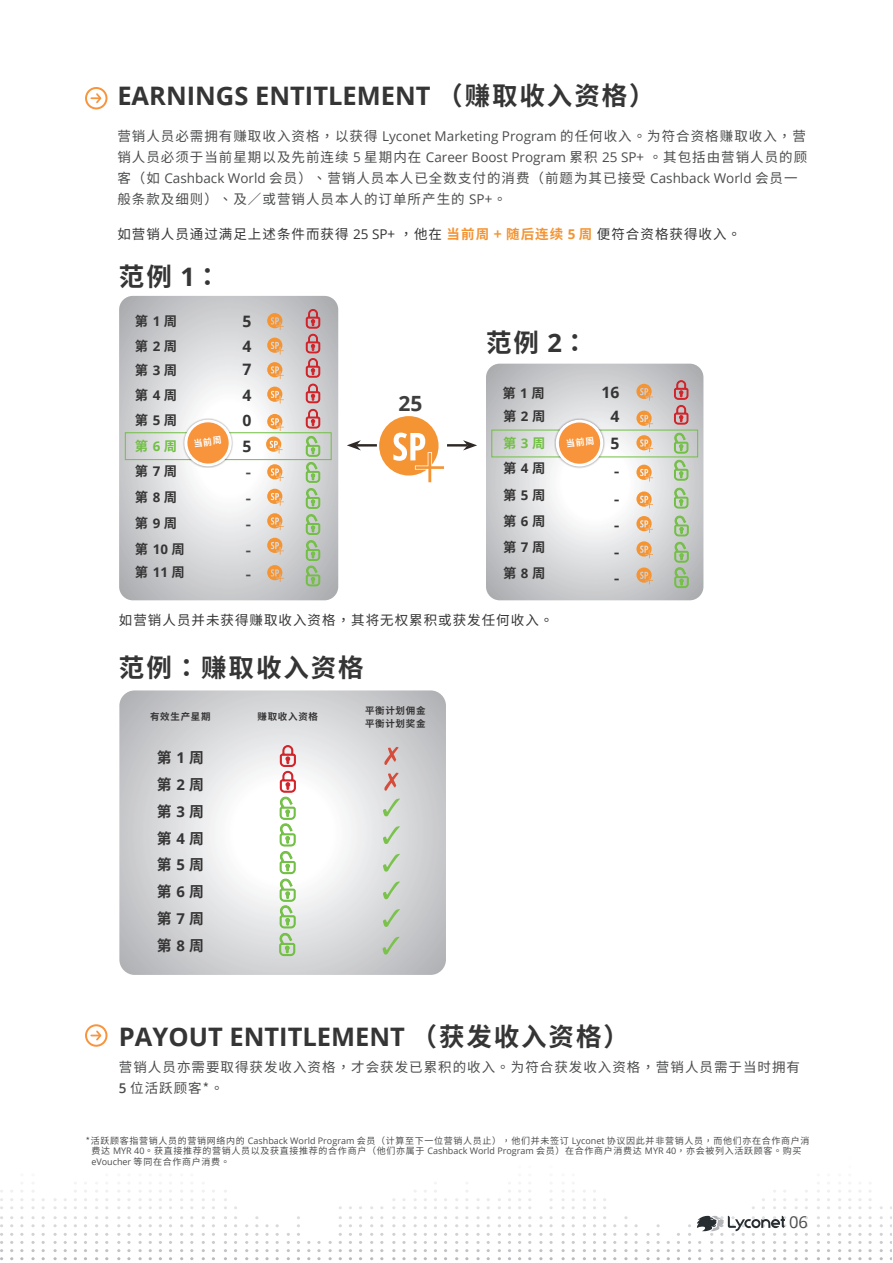
<style>
.page{position:relative;width:893px;height:1263px;background:#fff}
.page>*{position:absolute;margin:0;border:0;box-sizing:border-box;transform-origin:0 0}
.t1{font:700 25.5px "Open Sans";color:#363536}
.t2{font:700 25.5px "Noto Sans SC";letter-spacing:.075em;color:#363536}
.t3{font:700 21px "Open Sans";color:#3e3e3f}
.t4{font:16.5px "Open Sans";color:#4b4c4d}
.t5{font:700 15.75px "Open Sans";color:#363536}
.t6{font:700 15.75px "Noto Sans SC";color:#4b4c4d}
.t7{font:700 15.75px "Noto Sans SC";color:#363536}
.t8{font:700 14.85px "Noto Sans SC";color:#363536}
.t9{font:13.5px/21px "Noto Sans SC";letter-spacing:.075em;color:#4b4c4d}
.t10{font:13.5px "Noto Sans SC";letter-spacing:.075em;color:#363536}
.t11{font:700 13.35px "Noto Sans SC";color:#363536}
.t12{font:700 13.35px "Noto Sans SC";color:#71bf44}
.t13{font:700 9.45px "Noto Sans SC";letter-spacing:.075em;color:#363536}
.t14{font:9px/10.8px "Noto Sans SC";letter-spacing:.075em;color:#4b4c4d}
.s1{font-family:"Noto Sans SC"}
.s2{font-family:"Noto Sans HK"}
.s3{font-family:"Open Sans"}
.s4{font-weight:700;color:#f39433}
.s5{font-family:"Open Sans";font-weight:700;color:#f39433}
.s6{font-family:"Open Sans";font-weight:600}
</style>
<div class="page">
<svg style="left:307px;top:1257px;width:161px;height:3px"></svg>
<svg style="left:119px;top:690px;width:327px;height:285px"></svg>
<svg style="left:383px;top:798px;width:17px;height:18px"></svg>
<svg style="left:383px;top:826px;width:17px;height:18px"></svg>
<svg style="left:383px;top:854px;width:17px;height:18px"></svg>
<svg style="left:383px;top:881px;width:17px;height:18px"></svg>
<svg style="left:383px;top:909px;width:17px;height:18px"></svg>
<svg style="left:384px;top:747px;width:15px;height:18px"></svg>
<svg style="left:383px;top:937px;width:16px;height:17px"></svg>
<svg style="left:279px;top:745px;width:17px;height:211px"></svg>
<svg style="left:384px;top:772px;width:15px;height:19px"></svg>
<svg style="left:119px;top:296px;width:219px;height:304px"></svg>
<div style="left:125px;top:432px;width:207px;height:28px;border:1px solid #71bf44"></div>
<svg style="left:306px;top:309px;width:14px;height:94px"></svg>
<div style="left:183px;top:418px;width:51px;height:50px;background:#231f20;opacity:.3"></div>
<svg style="left:306px;top:409px;width:14px;height:20px"></svg>
<svg style="left:306px;top:436px;width:14px;height:150px"></svg>
<svg style="left:267px;top:414px;width:17px;height:17px"></svg>
<svg style="left:267px;top:387px;width:17px;height:16px"></svg>
<svg style="left:267px;top:362px;width:17px;height:17px"></svg>
<svg style="left:267px;top:338px;width:17px;height:16px"></svg>
<svg style="left:267px;top:313px;width:17px;height:17px"></svg>
<svg style="left:267px;top:565px;width:17px;height:17px"></svg>
<svg style="left:267px;top:538px;width:17px;height:17px"></svg>
<svg style="left:267px;top:513px;width:17px;height:17px"></svg>
<svg style="left:267px;top:489px;width:17px;height:17px"></svg>
<svg style="left:267px;top:464px;width:17px;height:17px"></svg>
<svg style="left:486px;top:364px;width:217px;height:236px"></svg>
<svg style="left:674px;top:433px;width:15px;height:21px"></svg>
<svg style="left:674px;top:460px;width:15px;height:21px"></svg>
<svg style="left:674px;top:487px;width:15px;height:22px"></svg>
<svg style="left:674px;top:380px;width:15px;height:45px"></svg>
<svg style="left:674px;top:515px;width:15px;height:73px"></svg>
<div style="left:491px;top:430px;width:207px;height:27px;border:1px solid #71bf44"></div>
<div style="left:554px;top:418px;width:51px;height:50px;background:#231f20;opacity:.3"></div>
<svg style="left:636px;top:567px;width:17px;height:17px"></svg>
<svg style="left:636px;top:541px;width:17px;height:17px"></svg>
<svg style="left:636px;top:516px;width:17px;height:17px"></svg>
<svg style="left:636px;top:491px;width:17px;height:17px"></svg>
<svg style="left:636px;top:465px;width:17px;height:17px"></svg>
<svg style="left:636px;top:435px;width:17px;height:17px"></svg>
<svg style="left:636px;top:411px;width:17px;height:16px"></svg>
<svg style="left:636px;top:384px;width:17px;height:17px"></svg>
<hr style="left:356px;top:444px;width:21px;height:2px;background:#2d2825">
<svg style="left:347px;top:440px;width:14px;height:10px"></svg>
<hr style="left:447px;top:444px;width:21px;height:2px;background:#2d2825">
<svg style="left:463px;top:440px;width:14px;height:10px"></svg>
<svg style="left:379px;top:416px;width:65px;height:66px"></svg>
<div style="left:85px;top:87px;width:22px;height:22px;border:2px solid #f7943c;border-radius:50%"></div>
<svg style="left:91px;top:93px;width:12px;height:12px"></svg>
<div style="left:85px;top:1024px;width:22px;height:23px;border:2px solid #f7943c;border-radius:50%"></div>
<svg style="left:91px;top:1029px;width:12px;height:13px"></svg>
<svg style="left:266px;top:437px;width:17px;height:16px"></svg>
<svg style="left:697px;top:1216px;width:88px;height:15px"></svg>
<svg style="left:184px;top:419px;width:48px;height:48px"></svg>
<svg style="left:555px;top:419px;width:49px;height:48px"></svg>
<p class="t1" style="left:117px;top:78px;width:539px">EARNINGS ENTITLEMENT <span class="s1">（赚取收入资格）</span></p>
<p class="t9" style="left:117px;top:126px;width:691px">营销人员必需拥有赚取收入资格<span class="s2">，</span>以获得 <span class="s3">Lyconet Marketing Program</span> 的任何收入<span class="s2">。</span>为符合资格赚取收入<span class="s2">，</span>营销人员必须于当前星期以及先前连续 <span class="s3">5</span> 星期内在 <span class="s3">Career Boost Program</span> 累积 <span class="s3">25 SP</span>+ <span class="s2">。</span>其包括由营销人员的顾客（如 <span class="s3">Cashback World</span> 会员）<span class="s2">、</span>营销人员本人已全数支付的消费（前题为其已接受 <span class="s3">Cashback World</span> 会员一般条款及细则）<span class="s2">、</span>及／或营销人员本人的订单所产生的 <span class="s3">SP</span>+<span class="s2">。</span></p>
<p class="t10" style="left:117px;top:226px;width:625px">如营销人员通过满足上述条件而获得 <span class="s3">25 SP</span>+ <span class="s2">，</span>他在<span class="s4">当前周 + 随后连续</span> <span class="s5">5</span> <span class="s4">周</span>便符合资格获得收入<span class="s2">。</span></p>
<p class="t2" style="left:119px;top:262px;width:103px">范例 <span class="s3">1</span><span class="s2">：</span></p>
<p class="t11" style="left:135px;top:313px;width:44px">第 <span class="s3">1</span> 周</p>
<p class="t5" style="left:242px;top:310px;width:10px">5</p>
<p class="t5" style="left:242px;top:335px;width:10px">4</p>
<p class="t5" style="left:242px;top:358px;width:10px">7</p>
<p class="t5" style="left:242px;top:384px;width:10px">4</p>
<p class="t5" style="left:242px;top:409px;width:10px">0</p>
<p class="t5" style="left:242px;top:435px;width:10px">5</p>
<p class="t6" style="left:246px;top:463px;width:7px">-</p>
<p class="t6" style="left:246px;top:489px;width:7px">-</p>
<p class="t6" style="left:246px;top:515px;width:7px">-</p>
<p class="t6" style="left:246px;top:541px;width:7px">-</p>
<p class="t11" style="left:135px;top:338px;width:44px">第 <span class="s3">2</span> 周</p>
<p class="t11" style="left:135px;top:363px;width:44px">第 <span class="s3">3</span> 周</p>
<p class="t11" style="left:135px;top:387px;width:44px">第 <span class="s3">4</span> 周</p>
<p class="t11" style="left:135px;top:413px;width:44px">第 <span class="s3">5</span> 周</p>
<p class="t12" style="left:135px;top:439px;width:44px">第 <span class="s3">6</span> 周</p>
<p class="t11" style="left:135px;top:464px;width:44px">第 <span class="s3">7</span> 周</p>
<p class="t11" style="left:135px;top:490px;width:44px">第 <span class="s3">8</span> 周</p>
<p class="t11" style="left:135px;top:516px;width:44px">第 <span class="s3">9</span> 周</p>
<p class="t11" style="left:135px;top:542px;width:51px">第 <span class="s3">10</span> 周</p>
<p class="t11" style="left:135px;top:565px;width:51px">第 <span class="s3">11</span> 周</p>
<p class="t6" style="left:246px;top:565px;width:7px">-</p>
<p class="t3" style="left:399px;top:389px;width:25px">25</p>
<p class="t2" style="left:486px;top:328px;width:103px">范例 <span class="s3">2</span><span class="s2">：</span></p>
<p class="t11" style="left:502px;top:385px;width:44px">第 <span class="s3">1</span> 周</p>
<p class="t11" style="left:503px;top:409px;width:44px">第 <span class="s3">2</span> 周</p>
<p class="t12" style="left:503px;top:436px;width:44px">第 <span class="s3">3</span> 周</p>
<p class="t11" style="left:503px;top:461px;width:44px">第 <span class="s3">4</span> 周</p>
<p class="t11" style="left:503px;top:487px;width:44px">第 <span class="s3">5</span> 周</p>
<p class="t11" style="left:503px;top:513px;width:44px">第 <span class="s3">6</span> 周</p>
<p class="t11" style="left:503px;top:539px;width:44px">第 <span class="s3">7</span> 周</p>
<p class="t11" style="left:503px;top:565px;width:44px">第 <span class="s3">8</span> 周</p>
<p class="t10" style="left:119px;top:612px;width:436px">如营销人员并未获得赚取收入资格<span class="s2">，</span>其将无权累积或获发任何收入<span class="s2">。</span></p>
<p class="t2" style="left:119px;top:653px;width:246px">范例<span class="s2">：</span>赚取收入资格</p>
<p class="t13" style="left:150px;top:712px;width:62px">有效生产星期</p>
<p class="t13" style="left:258px;top:712px;width:62px">赚取收入资格</p>
<p class="t13" style="left:365px;top:705px;width:62px">平衡计划佣金</p>
<p class="t13" style="left:365px;top:718px;width:62px">平衡计划奖金</p>
<p class="t8" style="left:157px;top:749px;width:49px">第 <span class="s3">1</span> 周</p>
<p class="t8" style="left:157px;top:776px;width:49px">第 <span class="s3">2</span> 周</p>
<p class="t8" style="left:157px;top:803px;width:49px">第 <span class="s3">3</span> 周</p>
<p class="t8" style="left:157px;top:830px;width:49px">第 <span class="s3">4</span> 周</p>
<p class="t8" style="left:157px;top:856px;width:49px">第 <span class="s3">5</span> 周</p>
<p class="t8" style="left:157px;top:883px;width:49px">第 <span class="s3">6</span> 周</p>
<p class="t8" style="left:157px;top:910px;width:49px">第 <span class="s3">7</span> 周</p>
<p class="t8" style="left:157px;top:937px;width:49px">第 <span class="s3">8</span> 周</p>
<p class="t5" style="left:602px;top:381px;width:19px">16</p>
<p class="t5" style="left:611px;top:406px;width:10px">4</p>
<p class="t5" style="left:611px;top:432px;width:10px">5</p>
<p class="t7" style="left:614px;top:462px;width:7px">-</p>
<p class="t7" style="left:614px;top:491px;width:7px">-</p>
<p class="t7" style="left:614px;top:517px;width:7px">-</p>
<p class="t7" style="left:614px;top:543px;width:7px">-</p>
<p class="t7" style="left:614px;top:569px;width:7px">-</p>
<p class="t1" style="left:119px;top:1019px;width:511px">PAYOUT ENTITLEMENT <span class="s1">（获发收入资格）</span></p>
<p class="t9" style="left:119px;top:1056px;width:683px">营销人员亦需要取得获发收入资格<span class="s2">，</span>才会获发已累积的收入<span class="s2">。</span>为符合获发收入资格<span class="s2">，</span>营销人员需于当时拥有<br><span class="s6">5</span> 位活跃顾客*<span class="s2">。</span></p>
<p class="t14" style="left:91px;top:1135px;width:719px;text-indent:-6px">*活跃顾客指营销人员的营销网络内的 <span class="s3">Cashback World Program</span> 会员（计算至下一位营销人员止）<span class="s2">，</span>他们并未签订 <span class="s3">Lyconet</span> 协议因此并非营销人员<span class="s2">，</span>而他们亦在合作商户消费达 <span class="s3">MYR 40</span><span class="s2">。</span>获直接推荐的营销人员以及获直接推荐的合作商户（他们亦属于 <span class="s3">Cashback World Program</span> 会员）在合作商户消费达 <span class="s3">MYR 40</span><span class="s2">，</span>亦会被列入活跃顾客<span class="s2">。</span>购买<span class="s3">eVoucher</span> 等同在合作商户消费<span class="s2">。</span></p>
<p class="t4" style="left:789px;top:1210px;width:20px">06</p>
</div>
